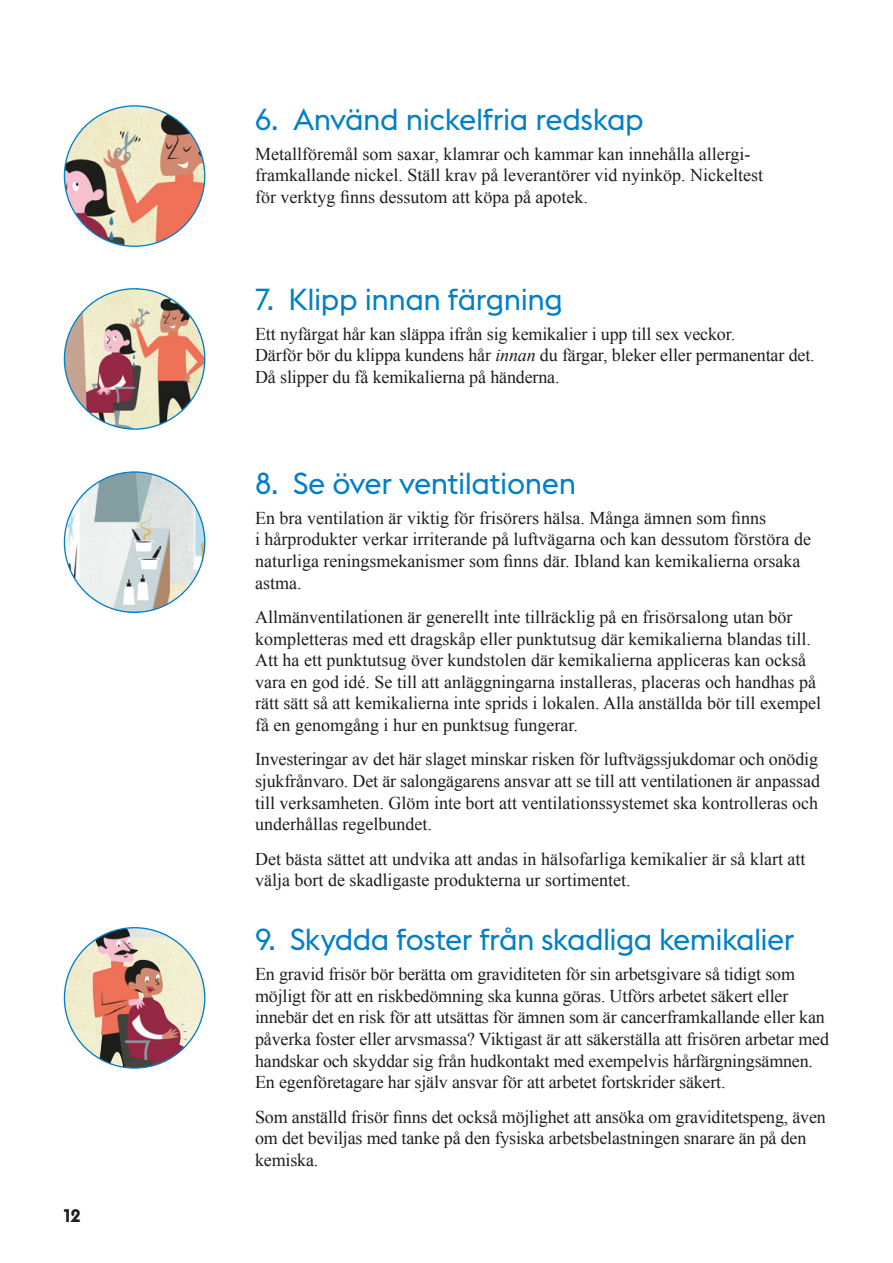
<style>
.page{position:relative;width:893px;height:1263px;background:#fff}
.page>*{position:absolute;margin:0;border:0;box-sizing:border-box;transform-origin:0 0}
.t1{font:30px "Stockholm Type";letter-spacing:-.015em;color:#007fc8}
.t2{font:18px/21.6px "Times New Roman";color:#1d1d1b}
.t3{font:700 18px "Stockholm Type";color:#1d1d1b}
.s1{font-style:italic}
</style>
<div class="page">
<img style="left:64px;top:106px;width:141px;height:140px;border-radius:70px">
<img style="left:64px;top:289px;width:141px;height:140px;border-radius:70px">
<img style="left:70px;top:944px;width:135px;height:108px">
<img style="left:64px;top:969px;width:6px;height:58px">
<img style="left:89px;top:928px;width:103px;height:140px">
<img style="left:64px;top:472px;width:141px;height:140px;border-radius:70px">
<p class="t3" style="left:64px;top:1203px;width:19px">12</p>
<h3 class="t1" style="left:255px;top:99px;width:390px">6. Använd nickelfria redskap</h3>
<p class="t2" style="left:255px;top:143px;width:509px">Metallföremål som saxar, klamrar och kammar kan innehålla allergi&shy;framkallande nickel. Ställ krav på leverantörer vid nyinköp. Nickeltest för verktyg finns dessutom att köpa på apotek.</p>
<h3 class="t1" style="left:255px;top:278px;width:309px">7. Klipp innan färgning</h3>
<p class="t2" style="left:255px;top:323px;width:561px">Ett nyfärgat hår kan släppa ifrån sig kemikalier i upp till sex veckor.<br>Därför bör du klippa kundens hår <span class="s1">innan</span> du färgar, bleker eller permanentar det.<br>Då slipper du få kemikalierna på händerna.</p>
<h3 class="t1" style="left:255px;top:463px;width:322px">8. Se över ventilationen</h3>
<p class="t2" style="left:255px;top:507px;width:557px">En bra ventilation är viktig för frisörers hälsa. Många ämnen som finns<br>i hårprodukter verkar irriterande på luftvägarna och kan dessutom förstöra de naturliga reningsmekanismer som finns där. Ibland kan kemikalierna orsaka</p>
<p class="t2" style="left:255px;top:571px;width:48px">astma.</p>
<p class="t2" style="left:255px;top:606px;width:567px">Allmänventilationen är generellt inte tillräcklig på en frisörsalong utan bör kompletteras med ett dragskåp eller punktutsug där kemikalierna blandas till.<br>Att ha ett punktutsug över kundstolen där kemikalierna appliceras kan också vara en god idé. Se till att anläggningarna installeras, placeras och handhas på rätt sätt så att kemikalierna inte sprids i lokalen. Alla anställda bör till exempel få en genomgång i hur en punktsug fungerar.</p>
<p class="t2" style="left:255px;top:748px;width:566px;text-align:justify">Investeringar av det här slaget minskar risken för luftvägssjukdomar och onödig sjukfrånvaro. Det är salongägarens ansvar att se till att ventilationen är anpassad till verksamheten. Glöm inte bort att ventilationssystemet ska kontrolleras och underhållas regelbundet.</p>
<p class="t2" style="left:255px;top:847px;width:552px">Det bästa sättet att undvika att andas in hälsofarliga kemikalier är så klart att välja bort de skadligaste produkterna ur sortimentet.</p>
<h3 class="t1" style="left:255px;top:919px;width:541px">9. Skydda foster från skadliga kemikalier</h3>
<p class="t2" style="left:255px;top:963px;width:575px">En gravid frisör bör berätta om graviditeten för sin arbetsgivare så tidigt som möjligt för att en riskbedömning ska kunna göras. Utförs arbetet säkert eller innebär det en risk för att utsättas för ämnen som är cancerframkallande eller kan påverka foster eller arvsmassa? Viktigast är att säkerställa att frisören arbetar med handskar och skyddar sig från hudkontakt med exempelvis hårfärgningsämnen.<br>En egenföretagare har själv ansvar för att arbetet fortskrider säkert.</p>
<p class="t2" style="left:255px;top:1105px;width:572px">Som anställd frisör finns det också möjlighet att ansöka om graviditetspeng, även om det beviljas med tanke på den fysiska arbetsbelastningen snarare än på den</p>
<p class="t2" style="left:255px;top:1149px;width:65px">kemiska.</p>
</div>
